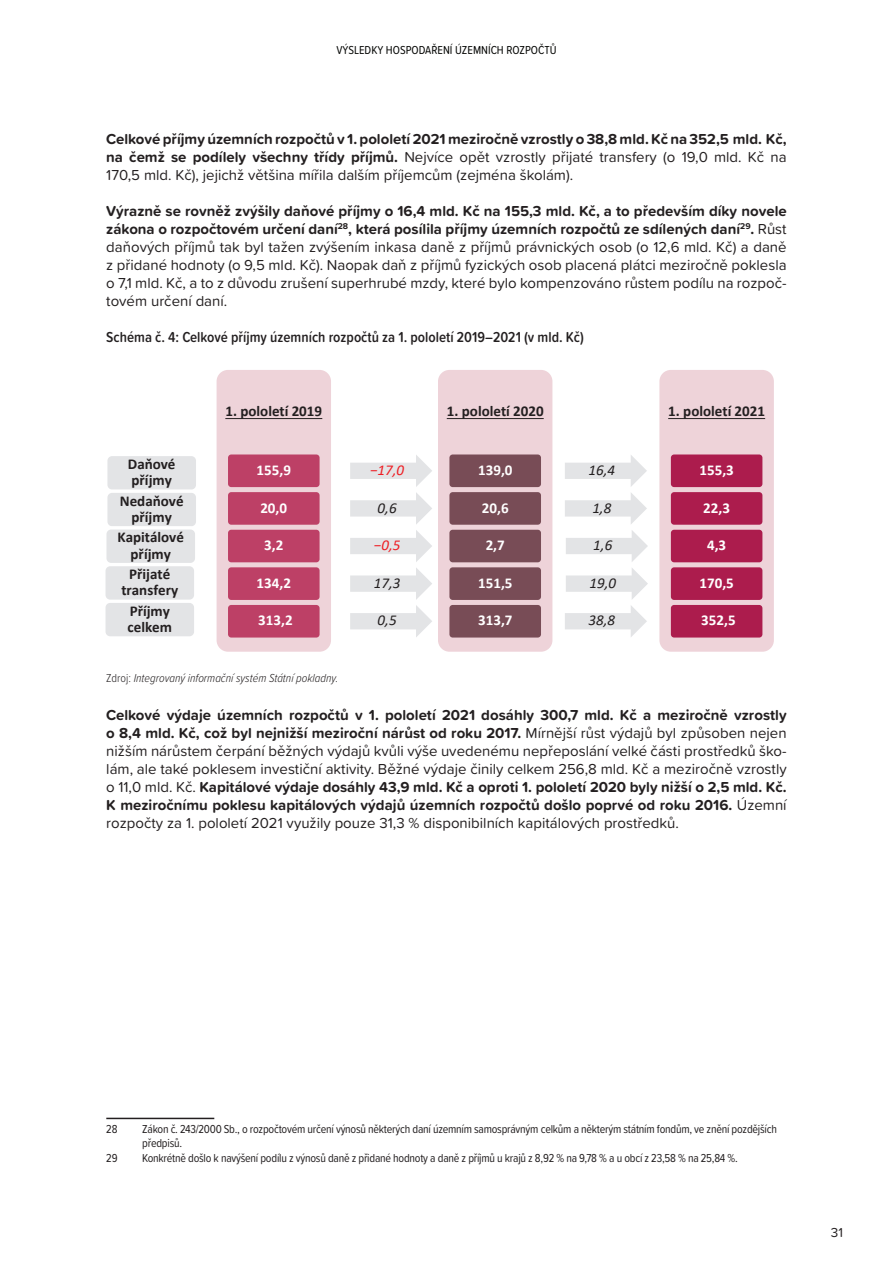
<style>
.page{position:relative;width:893px;height:1263px;background:#fff}
.page>*{position:absolute;margin:0;border:0;box-sizing:border-box;transform-origin:0 0}
.text_normal_10_b{font:15px/18px "Proxima Soft";color:#231f20;text-align:justify}
.text_normal_10_b-2{font:700 15px/18px "Proxima Soft";color:#231f20;text-align:justify}
.t1{font:700 15px/16.5px "Calibri";color:#231f20;text-align:center}
.tabulka_nadpis{font:600 15px "Proxima Soft Cond";color:#231f20}
.t2{font:700 15px "Calibri";letter-spacing:.005em;color:#fff}
.t3{font:italic 15px "Calibri";color:#231f20}
.t4{font:italic 15px "Calibri";color:#ee1d23}
.t5{font:13.5px "Proxima Soft";color:#231f20}
.poznámky_pod_čarou{font:12px "Proxima Soft Cond";letter-spacing:-.02em;color:#231f20}
.zdroje{font:italic 300 12px "Proxima Soft Cond";color:#231f20}
.t6{font:12px "Proxima Soft Cond";color:#040503}
.s1{font-weight:400}
.s2{font-weight:700}
.s3{font-style:normal}
</style>
<div class="page">
<hr style="left:106px;top:1118px;width:108px;height:1px;background:#231f20">
<div style="left:104px;top:453px;width:95px;height:39px;background:#e3e4e6;border:3px solid #fff;border-radius:6px"></div>
<div style="left:104px;top:490px;width:95px;height:39px;background:#e3e4e6;border:3px solid #fff;border-radius:6px"></div>
<div style="left:103px;top:526px;width:95px;height:40px;background:#e3e4e6;border:3px solid #fff;border-radius:6px"></div>
<div style="left:103px;top:563px;width:94px;height:40px;background:#e3e4e6;border:3px solid #fff;border-radius:6px"></div>
<div style="left:103px;top:600px;width:94px;height:39px;background:#e3e4e6;border:3px solid #fff;border-radius:6px"></div>
<div style="left:217px;top:370px;width:114px;height:282px;background:#eed3d9;border-radius:11px"></div>
<svg style="left:225px;top:418px;width:97px;height:1px"></svg>
<div style="left:228px;top:454px;width:92px;height:33px;background:#bd4066;border-radius:3px"></div>
<div style="left:228px;top:492px;width:92px;height:33px;background:#bd4066;border-radius:3px"></div>
<div style="left:228px;top:530px;width:92px;height:32px;background:#bd4066;border-radius:3px"></div>
<div style="left:228px;top:567px;width:92px;height:33px;background:#bd4066;border-radius:3px"></div>
<div style="left:228px;top:605px;width:92px;height:32px;background:#bd4066;border-radius:3px"></div>
<svg style="left:350px;top:455px;width:82px;height:182px"></svg>
<div style="left:438px;top:370px;width:114px;height:282px;background:#eed3d9;border-radius:11px"></div>
<svg style="left:447px;top:418px;width:97px;height:1px"></svg>
<div style="left:449px;top:454px;width:92px;height:33px;background:#784c56;border-radius:3px"></div>
<div style="left:449px;top:492px;width:92px;height:33px;background:#784c56;border-radius:3px"></div>
<div style="left:449px;top:530px;width:92px;height:32px;background:#784c56;border-radius:3px"></div>
<div style="left:449px;top:567px;width:92px;height:33px;background:#784c56;border-radius:3px"></div>
<div style="left:449px;top:605px;width:92px;height:32px;background:#784c56;border-radius:3px"></div>
<svg style="left:565px;top:455px;width:83px;height:182px"></svg>
<div style="left:659px;top:370px;width:115px;height:282px;background:#eed3d9;border-radius:11px"></div>
<svg style="left:668px;top:418px;width:97px;height:1px"></svg>
<div style="left:671px;top:454px;width:91px;height:33px;background:#ac1c4d;border-radius:3px"></div>
<div style="left:671px;top:492px;width:91px;height:33px;background:#ac1c4d;border-radius:3px"></div>
<div style="left:671px;top:530px;width:91px;height:32px;background:#ac1c4d;border-radius:3px"></div>
<div style="left:671px;top:567px;width:91px;height:33px;background:#ac1c4d;border-radius:3px"></div>
<div style="left:671px;top:605px;width:91px;height:32px;background:#ac1c4d;border-radius:3px"></div>
<p class="t6" style="left:336px;top:41px;width:222px">VÝSLEDKY HOSPODAŘENÍ ÚZEMNÍCH ROZPOČTŮ</p>
<p class="text_normal_10_b-2" style="left:106px;top:129px;width:682px">Celkové příjmy územních rozpočtů v 1. pololetí 2021 meziročně vzrostly o 38,8 mld. Kč na 352,5 mld. Kč, na čemž se podílely všechny třídy příjmů. <span class="s1">Nejvíce opět vzrostly přijaté transfery (o 19,0 mld. Kč na 170,5 mld. Kč), jejichž většina mířila dalším příjemcům (zejména školám).</span></p>
<p class="text_normal_10_b" style="left:106px;top:201px;width:682px"><span class="s2">Výrazně se rovněž zvýšily daňové příjmy o 16,4 mld. Kč na 155,3 mld. Kč, a to především díky novele zákona o rozpočtovém určení daní</span><sup>28</sup><span class="s2">, která posílila příjmy územních rozpočtů ze sdílených daní</span><sup>29</sup><span class="s2">.</span> Růst daňových příjmů tak byl tažen zvýšením inkasa daně z příjmů právnických osob (o 12,6 mld. Kč) a daně z přidané hodnoty (o 9,5 mld. Kč). Naopak daň z příjmů fyzických osob placená plátci meziročně poklesla o 7,1 mld. Kč, a to z důvodu zrušení superhrubé mzdy, které bylo kompenzováno růstem podílu na rozpoč&shy;tovém určení daní.</p>
<p class="tabulka_nadpis" style="left:106px;top:326px;width:479px">Schéma č. 4: Celkové příjmy územních rozpočtů za 1. pololetí 2019–2021 (v mld. Kč)</p>
<p class="t1" style="left:128px;top:455px;width:49px;text-align:left">Daňové příjmy</p>
<p class="t1" style="left:120px;top:492px;width:65px">Nedaňové příjmy</p>
<p class="t1" style="left:118px;top:529px;width:68px">Kapitálové příjmy</p>
<p class="t1" style="left:121px;top:565px;width:58px">Přijaté transfery</p>
<p class="t1" style="left:128px;top:602px;width:46px;text-align:left">Příjmy celkem</p>
<p class="t1" style="left:225px;top:403px;width:98px">1. pololetí 2019</p>
<p class="t2" style="left:257px;top:459px;width:36px">155,9</p>
<p class="t2" style="left:260px;top:497px;width:28px">20,0</p>
<p class="t2" style="left:264px;top:535px;width:21px">3,2</p>
<p class="t2" style="left:257px;top:572px;width:36px">134,2</p>
<p class="t2" style="left:258px;top:610px;width:36px">313,2</p>
<p class="t4" style="left:370px;top:460px;width:36px">−17,0</p>
<p class="t3" style="left:378px;top:497px;width:21px">0,6</p>
<p class="t4" style="left:374px;top:535px;width:28px">−0,5</p>
<p class="t3" style="left:374px;top:572px;width:28px">17,3</p>
<p class="t3" style="left:378px;top:610px;width:21px">0,5</p>
<p class="t1" style="left:447px;top:403px;width:98px">1. pololetí 2020</p>
<p class="t2" style="left:478px;top:459px;width:36px">139,0</p>
<p class="t2" style="left:482px;top:497px;width:28px">20,6</p>
<p class="t2" style="left:486px;top:535px;width:21px">2,7</p>
<p class="t2" style="left:478px;top:572px;width:36px">151,5</p>
<p class="t2" style="left:478px;top:610px;width:36px">313,7</p>
<p class="t3" style="left:589px;top:460px;width:28px">16,4</p>
<p class="t3" style="left:592px;top:497px;width:21px">1,8</p>
<p class="t3" style="left:593px;top:535px;width:21px">1,6</p>
<p class="t3" style="left:589px;top:572px;width:28px">19,0</p>
<p class="t3" style="left:589px;top:610px;width:28px">38,8</p>
<p class="t1" style="left:668px;top:403px;width:98px">1. pololetí 2021</p>
<p class="t2" style="left:699px;top:459px;width:36px">155,3</p>
<p class="t2" style="left:703px;top:497px;width:28px">22,3</p>
<p class="t2" style="left:707px;top:535px;width:21px">4,3</p>
<p class="t2" style="left:699px;top:572px;width:36px">170,5</p>
<p class="t2" style="left:701px;top:610px;width:36px">352,5</p>
<p class="zdroje" style="left:106px;top:669px;width:233px"><span class="s3">Zdroj:</span> Integrovaný informační systém Státní pokladny.</p>
<p class="text_normal_10_b" style="left:106px;top:705px;width:682px"><span class="s2">Celkové výdaje územních rozpočtů v 1. pololetí 2021 dosáhly 300,7 mld. Kč a meziročně vzrostly o 8,4 mld. Kč, což byl nejnižší meziroční nárůst od roku 2017.</span> Mírnější růst výdajů byl způsoben nejen nižším nárůstem čerpání běžných výdajů kvůli výše uvedenému nepřeposlání velké části prostředků ško&shy;lám, ale také poklesem investiční aktivity. Běžné výdaje činily celkem 256,8 mld. Kč a meziročně vzrostly o 11,0 mld. Kč. <span class="s2">Kapitálové výdaje dosáhly 43,9 mld. Kč a oproti 1. pololetí 2020 byly nižší o 2,5 mld. Kč.<br>K meziročnímu poklesu kapitálových výdajů územních rozpočtů došlo poprvé od roku 2016.</span> Územní rozpočty za 1. pololetí 2021 využily pouze 31,3 % disponibilních kapitálových prostředků.</p>
<p class="poznámky_pod_čarou" style="left:106px;top:1120px;width:13px">28</p>
<p class="poznámky_pod_čarou" style="left:142px;top:1120px;width:636px">Zákon č. 243/2000 Sb., o rozpočtovém určení výnosů některých daní územním samosprávným celkům a některým státním fondům, ve znění pozdějších</p>
<p class="poznámky_pod_čarou" style="left:142px;top:1134px;width:41px">předpisů.</p>
<p class="poznámky_pod_čarou" style="left:106px;top:1149px;width:13px">29</p>
<p class="poznámky_pod_čarou" style="left:142px;top:1149px;width:597px">Konkrétně došlo k navýšení podílu z výnosů daně z přidané hodnoty a daně z příjmů u krajů z 8,92 % na 9,78 % a u obcí z 23,58 % na 25,84 %.</p>
<p class="t5" style="left:831px;top:1222px;width:14px">31</p>
</div>
